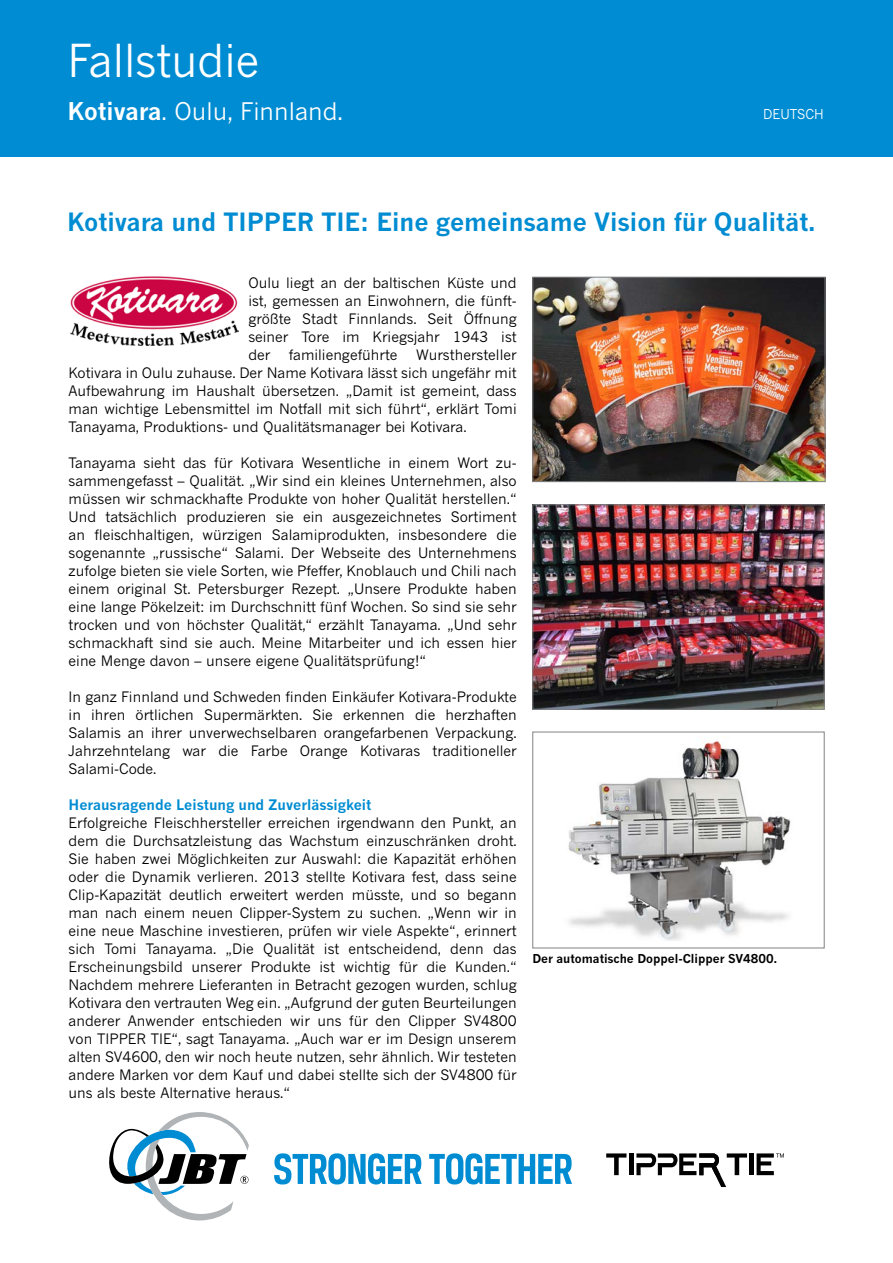
<style>
.page{position:relative;width:893px;height:1263px;background:#fff}
.page>*{position:absolute;margin:0;border:0;box-sizing:border-box;transform-origin:0 0}
.t1{font:45px "News Gothic MT Pro";color:#fff}
.t2{font:700 24.75px "News Gothic MT Pro";color:#008cd2}
.t3{font:24px "News Gothic MT Pro";color:#fff}
.t4{font:14.25px/18px "News Gothic MT Pro";color:#000;text-align:justify}
.t5{font:700 14.25px "News Gothic MT Pro";color:#008cd2}
.t6{font:13.5px "News Gothic MT Pro";color:#fff}
.t7{font:700 12px "News Gothic MT Pro";color:#000}
.s1{font-weight:700}
</style>
<div class="page">
<div style="left:0;top:0;width:893px;height:157px;background:#008cd2"></div>
<img style="left:70px;top:277px;width:168px;height:69px">
<svg style="left:606px;top:1153px;width:20px;height:22px"></svg>
<hr style="left:629px;top:1153px;width:4px;height:22px;background:#000">
<svg style="left:757px;top:1153px;width:27px;height:22px"></svg>
<div style="left:749px;top:1153px;width:5px;height:22px;background:#000"></div>
<svg style="left:636px;top:1153px;width:111px;height:34px"></svg>
<svg style="left:274px;top:1153px;width:148px;height:31px"></svg>
<svg style="left:429px;top:1153px;width:143px;height:31px"></svg>
<svg style="left:109px;top:1112px;width:140px;height:108px"></svg>
<img style="left:534px;top:506px;width:289px;height:202px">
<div style="left:532px;top:504px;width:293px;height:206px;border:1px solid #808285"></div>
<img style="left:568px;top:741px;width:223px;height:199px">
<div style="left:532px;top:732px;width:293px;height:216px;border:1px solid #808285"></div>
<img style="left:534px;top:279px;width:289px;height:201px">
<div style="left:532px;top:277px;width:293px;height:205px;border:1px solid #808285"></div>
<h1 class="t1" style="left:68px;top:33px;width:193px">Fallstudie</h1>
<h3 class="t3" style="left:68px;top:97px;width:277px"><span class="s1">Kotivara</span>. Oulu, Finnland.</h3>
<p class="t6" style="left:763px;top:106px;width:62px">DEUTSCH</p>
<h2 class="t2" style="left:67px;top:207px;width:749px">Kotivara und TIPPER TIE: Eine gemeinsame Vision für Qualität.</h2>
<p class="t4" style="left:248px;top:273px;width:270px">Oulu liegt an der baltischen Küste und ist, gemessen an Einwohnern, die fünft&shy;größte Stadt Finnlands. Seit Öffnung seiner Tore im Kriegsjahr 1943 ist der</p>
<p class="t4" style="left:289px;top:345px;width:110px">familiengeführte</p>
<p class="t4" style="left:69px;top:345px;width:450px;text-indent:347px">Wursthersteller Kotivara in Oulu zuhause. Der Name Kotivara lässt sich ungefähr mit Aufbewahrung im Haushalt übersetzen. „Damit ist gemeint, dass man wichtige Lebensmittel im Notfall mit sich führt“, erklärt Tomi Tanayama, Produktions- und Qualitätsmanager bei Kotivara.</p>
<p class="t4" style="left:69px;top:453px;width:450px">Tanayama sieht das für Kotivara Wesentliche in einem Wort zu&shy;sammengefasst – Qualität. „Wir sind ein kleines Unternehmen, also müssen wir schmackhafte Produkte von hoher Qualität herstellen.“ Und tatsächlich produzieren sie ein ausgezeichnetes Sortiment an fleischhaltigen, würzigen Salamiprodukten, insbesondere die sogenannte „russische“ Salami. Der Webseite des Unternehmens zufolge bieten sie viele Sorten, wie Pfeffer, Knoblauch und Chili nach einem original St. Petersburger Rezept. „Unsere Produkte haben eine lange Pökelzeit: im Durchschnitt fünf Wochen. So sind sie sehr trocken und von höchster Qualität,“ erzählt Tanayama. „Und sehr schmackhaft sind sie auch. Meine Mitarbeiter und ich essen hier eine Menge davon – unsere eigene Qualitätsprüfung!“</p>
<p class="t4" style="left:69px;top:687px;width:450px">In ganz Finnland und Schweden finden Einkäufer Kotivara-Produkte in ihren örtlichen Supermärkten. Sie erkennen die herzhaften Salamis an ihrer unverwechselbaren orangefarbenen Verpackung.<br>Jahrzehntelang war die Farbe Orange Kotivaras traditioneller Salami-Code.</p>
<p class="t5" style="left:69px;top:796px;width:304px">Herausragende Leistung und Zuverlässigkeit</p>
<p class="t4" style="left:69px;top:813px;width:450px">Erfolgreiche Fleischhersteller erreichen irgendwann den Punkt, an dem die Durchsatzleistung das Wachstum einzuschränken droht.<br>Sie haben zwei Möglichkeiten zur Auswahl: die Kapazität erhöhen oder die Dynamik verlieren. 2013 stellte Kotivara fest, dass seine Clip-Kapazität deutlich erweitert werden müsste, und so begann man nach einem neuen Clipper-System zu suchen. „Wenn wir in eine neue Maschine investieren, prüfen wir viele Aspekte“, erinnert sich Tomi Tanayama. „Die Qualität ist entscheidend, denn das Erscheinungsbild unserer Produkte ist wichtig für die Kunden.“ Nachdem mehrere Lieferanten in Betracht gezogen wurden, schlug Kotivara den vertrauten Weg ein. „Aufgrund der guten Beurteilungen anderer Anwender entschieden wir uns für den Clipper SV4800 von TIPPER TIE“, sagt Tanayama. „Auch war er im Design unserem alten SV4600, den wir noch heute nutzen, sehr ähnlich. Wir testeten andere Marken vor dem Kauf und dabei stellte sich der SV4800 für uns als beste Alternative heraus.“</p>
<p class="t7" style="left:532px;top:951px;width:246px">Der automatische Doppel-Clipper SV4800.</p>
</div>
